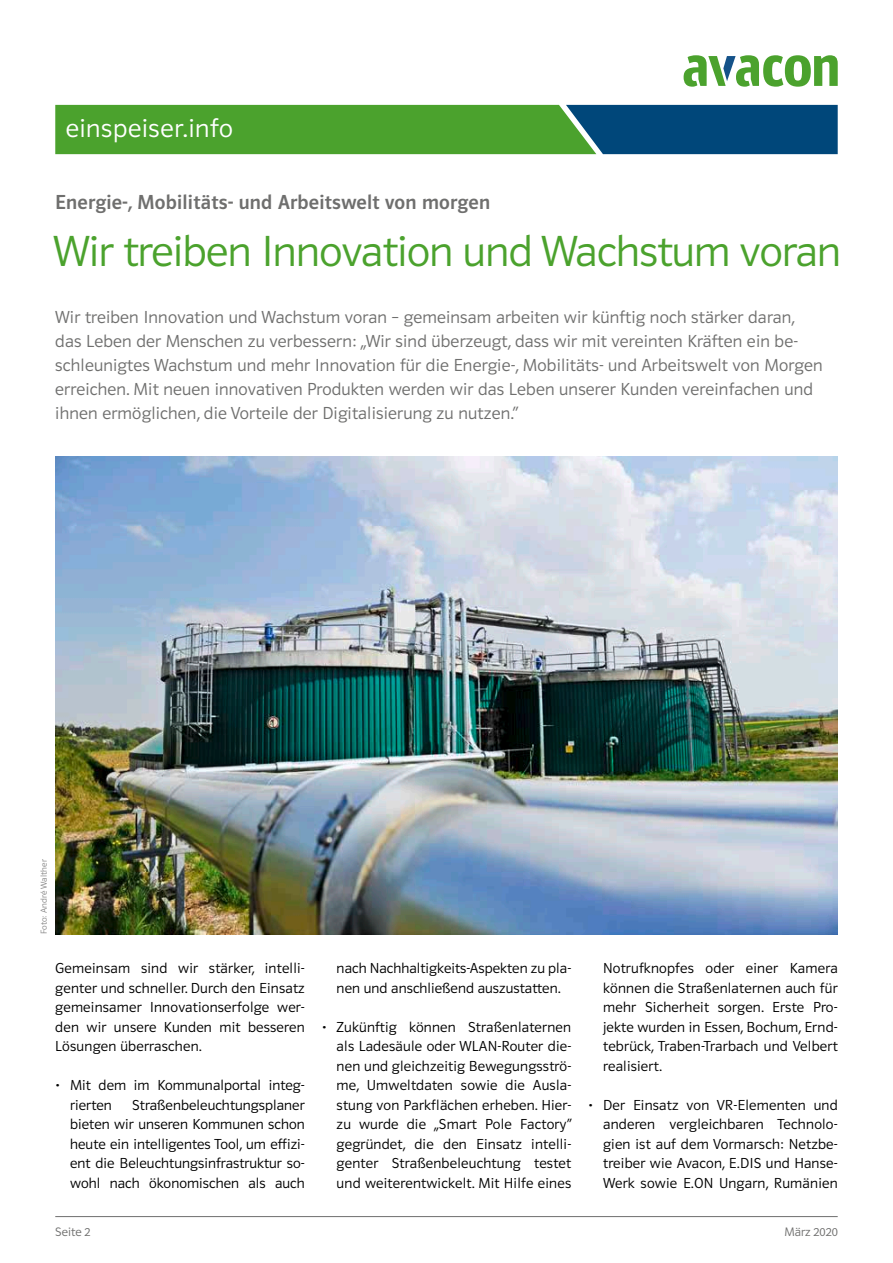
<style>
.page{position:relative;width:893px;height:1263px;background:#fff}
.page>*{position:absolute;margin:0;border:0;box-sizing:border-box;transform-origin:0 0}
.t1{font:45px "Polo 22 Leicht";letter-spacing:-.015em;color:#4ba22d}
.t2{font:27px "Polo 22 Leicht";letter-spacing:.02em;color:#fff}
.t3{font:21px "Polo 22 Krftg";letter-spacing:.01em;color:#6f6f6e}
.t4{font:18px/24px "Polo 11 Leicht";letter-spacing:.01em;color:#6f6f6e}
.t5{font:15px/19.5px "Polo 11 Leicht";letter-spacing:.015em;color:#000;text-align:justify}
.t6{font:12.75px "Polo 11 Leicht";color:#6f6f6e}
.t7{font:9px "Polo 11 Leicht";letter-spacing:.01em;color:#868686}
</style>
<div class="page">
<hr style="left:55px;top:1216px;width:783px;height:1px;background:#6f6f6e">
<svg style="left:55px;top:105px;width:783px;height:49px;background:#358647"></svg>
<svg style="left:684px;top:55px;width:154px;height:32px"></svg>
<img style="left:55px;top:456px;width:783px;height:478px">
<h2 class="t2" style="left:66px;top:113px;width:169px">einspeiser.info</h2>
<h3 class="t3" style="left:55px;top:191px;width:436px">Energie-, Mobilitäts- und Arbeitswelt von morgen</h3>
<h1 class="t1" style="left:53px;top:227px;width:789px">Wir treiben Innovation und Wachstum voran</h1>
<p class="t4" style="left:55px;top:305px;width:769px">Wir treiben Innovation und Wachstum voran – gemeinsam arbeiten wir künftig noch stärker daran, das Leben der Menschen zu verbessern: „Wir sind überzeugt, dass wir mit vereinten Kräften ein be&shy;schleunigtes Wachstum und mehr Innovation für die Energie-, Mobilitäts- und Arbeitswelt von Morgen erreichen. Mit neuen innovativen Produkten werden wir das Leben unserer Kunden vereinfachen und ihnen ermöglichen, die Vorteile der Digitalisierung zu nutzen.“</p>
<p class="t7" style="left:39px;top:934px;width:76px;rotate:-90deg">Foto: André Walther</p>
<p class="t5" style="left:55px;top:958px;width:251px">Gemeinsam sind wir stärker, intelli&shy;genter und schneller. Durch den Einsatz gemeinsamer Innovationserfolge wer&shy;den wir unsere Kunden mit besseren Lösungen überraschen.</p>
<p class="t5" style="left:70px;top:1075px;width:236px;text-indent:-15px">• Mit dem im Kommunalportal integ&shy;rierten</p>
<p class="t5" style="left:70px;top:1095px;width:236px;text-indent:62px">Straßenbeleuchtungsplaner bieten wir unseren Kommunen schon heute ein intelligentes Tool, um effizi&shy;ent die Beleuchtungsinfrastruktur so&shy;wohl nach ökonomischen als auch</p>
<p class="t5" style="left:337px;top:958px;width:236px">nach Nachhaltigkeits-Aspekten zu pla&shy;nen und anschließend auszustatten.</p>
<p class="t5" style="left:337px;top:1017px;width:237px;text-indent:-15px">• Zukünftig können Straßenlaternen als Ladesäule oder WLAN-Router die&shy;nen und gleichzeitig Bewegungsströ&shy;me, Umweltdaten sowie die Ausla&shy;stung von Parkflächen erheben. Hier&shy;zu wurde die „Smart Pole Factory“ gegründet, die den Einsatz intelli&shy;genter Straßenbeleuchtung testet und weiterentwickelt. Mit Hilfe eines</p>
<p class="t5" style="left:603px;top:958px;width:236px">Notrufknopfes oder einer Kamera können die Straßenlaternen auch für mehr Sicherheit sorgen. Erste Pro&shy;jekte wurden in Essen, Bochum, Ernd&shy;tebrück, Traben-Trarbach und Velbert realisiert.</p>
<p class="t5" style="left:603px;top:1095px;width:236px;text-indent:-15px">• Der Einsatz von VR-Elementen und anderen vergleichbaren Technolo&shy;gien ist auf dem Vormarsch: Netzbe&shy;treiber wie Avacon, E.DIS und Hanse-Werk sowie E.ON Ungarn, Rumänien</p>
<p class="t6" style="left:55px;top:1225px;width:37px">Seite 2</p>
<p class="t6" style="left:784px;top:1225px;width:55px">März 2020</p>
</div>
